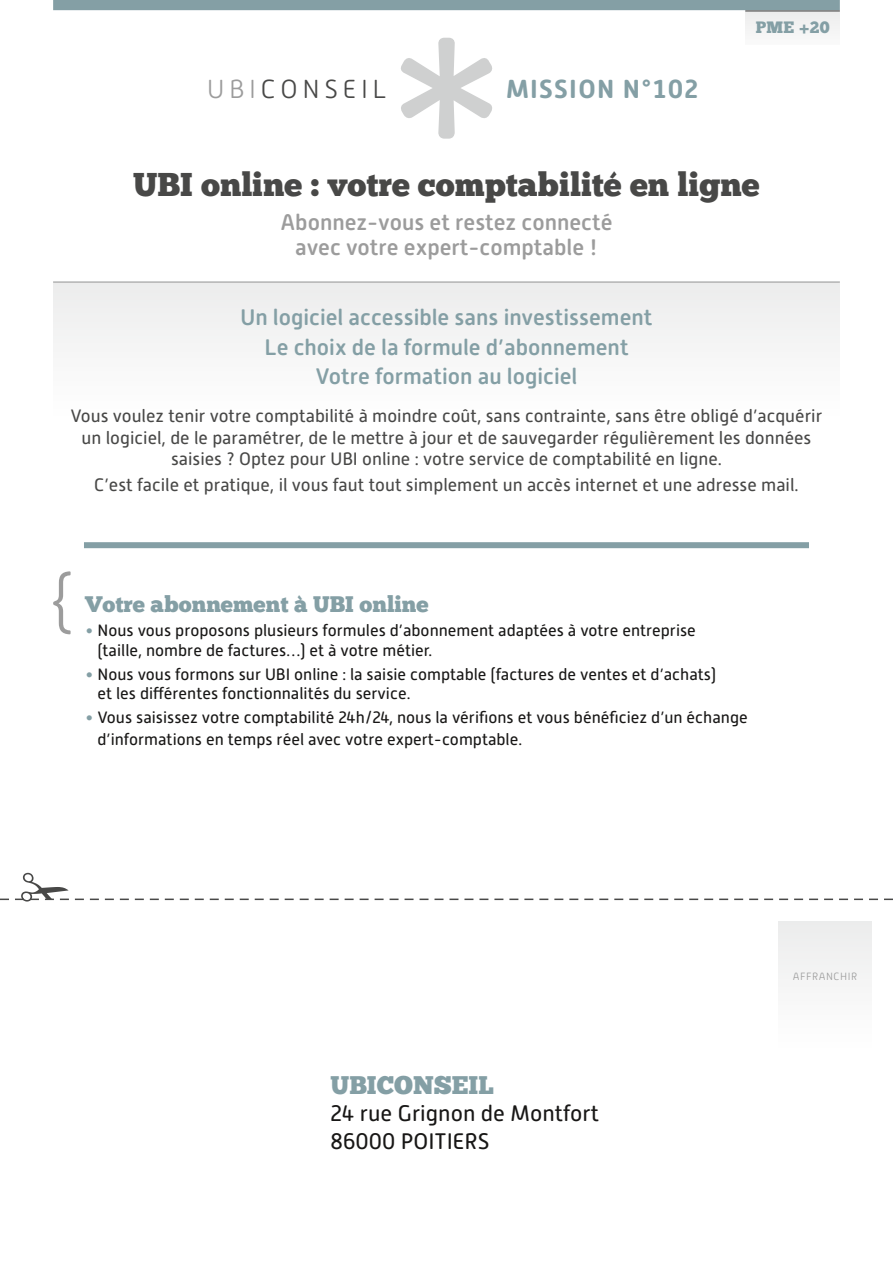
<style>
.page{position:relative;width:893px;height:1263px;background:#fff}
.page>*{position:absolute;margin:0;border:0;box-sizing:border-box;transform-origin:0 0}
.t1{font:33px "Chunk Five";color:#484847}
.t2{font:700 26.1px "Alwyn New Rounded";letter-spacing:.05em;color:#849fa5}
.t3{font:300 26.1px "Alwyn New Rounded";letter-spacing:.18em;color:#484847}
.t4{font:25.5px "Chunk Five";color:#849fa5}
.t5{font:500 22.5px/29.1px "Alwyn New Rounded";color:#849fa5;text-align:center}
.t6{font:500 22.5px/25.5px "Alwyn New Rounded";color:#9c9c9c;text-align:center}
.t7{font:22.5px/28.5px "Alwyn New Rounded";color:#181716}
.t8{font:22.5px "Chunk Five";color:#849fa5}
.t9{font:18px/21.6px "Alwyn New Rounded";color:#484847;text-align:center}
.t10{font:16.5px/19.8px "Alwyn New Rounded";color:#181716}
.t11{font:16.5px "Chunk Five";color:#849fa5}
.t12{font:300 10.5px "Alwyn New Rounded";letter-spacing:.05em;color:#9c9c9c}
.s1{color:#9c9c9c}
.s2{color:#849fa5}
</style>
<div class="page">
<div style="left:53px;top:282px;width:787px;height:135px;background:#f5f5f5"></div>
<svg style="left:401px;top:38px;width:91px;height:101px"></svg>
<div style="left:53px;top:0;width:787px;height:10px;background:#849fa5"></div>
<hr style="left:53px;top:282px;width:787px;height:1px;background:#9c9c9c">
<div style="left:84px;top:542px;width:725px;height:6px;background:#849fa5"></div>
<svg style="left:53px;top:571px;width:18px;height:63px"></svg>
<svg style="left:0;top:873px;width:893px;height:28px"></svg>
<div style="left:778px;top:922px;width:93px;height:127px;background:#f5f5f5"></div>
<div style="left:745px;top:10px;width:95px;height:34px;background:#f3f3f3"></div>
<hr style="left:745px;top:10px;width:95px;height:2px;background:#737373">
<h2 class="t3" style="left:207px;top:75px;width:181px"><span class="s1">UBI</span>CONSEIL</h2>
<h2 class="t2" style="left:506px;top:74px;width:194px">MISSION N°102</h2>
<p class="t11" style="left:756px;top:18px;width:76px">PME +20</p>
<h1 class="t1" style="left:133px;top:165px;width:628px">UBI online : votre comptabilité en ligne</h1>
<h3 class="t6" style="left:280px;top:209px;width:334px">Abonnez-vous et restez connecté avec votre expert-comptable !</h3>
<h3 class="t5" style="left:241px;top:303px;width:413px">Un logiciel accessible sans investissement<br>Le choix de la formule d’abonnement<br>Votre formation au logiciel</h3>
<p class="t9" style="left:71px;top:405px;width:753px">Vous voulez tenir votre comptabilité à moindre coût, sans contrainte, sans être obligé d’acquérir un logiciel, de le paramétrer, de le mettre à jour et de sauvegarder régulièrement les données saisies ? Optez pour UBI online : votre service de comptabilité en ligne.</p>
<p class="t9" style="left:94px;top:474px;width:706px">C’est facile et pratique, il vous faut tout simplement un accès internet et une adresse mail.</p>
<h3 class="t8" style="left:85px;top:590px;width:345px">Votre abonnement à UBI online</h3>
<p class="t10" style="left:98px;top:620px;width:600px;text-indent:-12px"><span class="s2">•</span> Nous vous proposons plusieurs formules d’abonnement adaptées à votre entreprise (taille, nombre de factures…) et à votre métier.</p>
<p class="t10" style="left:98px;top:664px;width:620px;text-indent:-12px"><span class="s2">•</span> Nous vous formons sur UBI online : la saisie comptable (factures de ventes et d’achats) et les différentes fonctionnalités du service.</p>
<p class="t10" style="left:98px;top:707px;width:652px;line-height:21.6px;text-indent:-12px"><span class="s2">•</span> Vous saisissez votre comptabilité 24h/24, nous la vérifions et vous bénéficiez d’un échange d’informations en temps réel avec votre expert-comptable.</p>
<h3 class="t4" style="left:331px;top:1070px;width:165px">UBICONSEIL</h3>
<h3 class="t7" style="left:331px;top:1099px;width:270px">24 rue Grignon de Montfort<br>86000 POITIERS</h3>
<p class="t12" style="left:793px;top:970px;width:66px">AFFRANCHIR</p>
</div>
